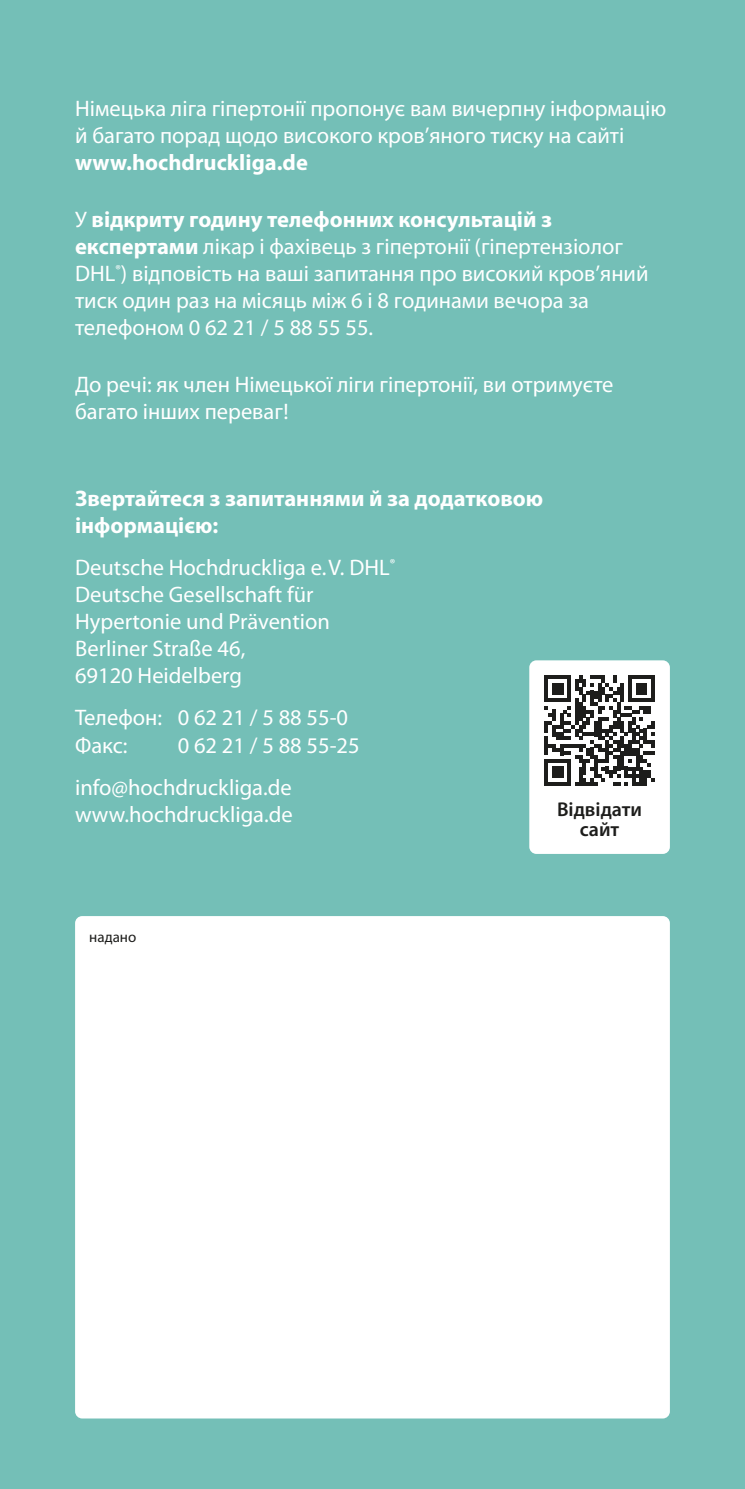
<style>
.page{position:relative;width:745px;height:1489px;background:#fff}
.page>*{position:absolute;margin:0;border:0;box-sizing:border-box;transform-origin:0 0}
.t1{font:22.5px/27px "Myriad Pro";color:#fff}
.t2{font:700 22.5px/27px "Myriad Pro";color:#fff}
.t3{font:600 20px/20px "Myriad Pro";color:#1d1d1b;text-align:center}
.t4{font:15px "Myriad Pro";color:#1d1d1b}
.s1{font-weight:700}
</style>
<div class="page">
<div style="left:0;top:0;width:744px;height:1488px;background:#74bfb7"></div>
<div style="left:75px;top:916px;width:594px;height:502px;background:#fff;border-radius:7px"></div>
<div style="left:529px;top:660px;width:140px;height:193px;background:#fff;border-radius:7px"></div>
<svg style="left:544px;top:675px;width:110px;height:110px"></svg>
<p class="t1" style="left:75px;top:95px;width:592px">Німецька ліга гіпертонії пропонує вам вичерпну інформацію й багато порад щодо високого кров’яного тиску на сайті</p>
<p class="t2" style="left:75px;top:148px;width:234px">www.hochdruckliga.de</p>
<p class="t1" style="left:75px;top:206px;width:574px">У <span class="s1">відкриту годину телефонних консультацій з експертами</span> лікар і фахівець з гіпертонії (гіпертензіолог DHL<sup>®</sup>) відповість на ваші запитання про високий кров’яний тиск один раз на місяць між 6 і 8 годинами вечора за телефоном 0 62 21 / 5 88 55 55.</p>
<p class="t1" style="left:75px;top:371px;width:539px">До речі: як член Німецької ліги гіпертонії, ви отримуєте багато інших переваг!</p>
<p class="t2" style="left:75px;top:484px;width:469px">Звертайтеся з запитаннями й за додатковою інформацією:</p>
<p class="t1" style="left:75px;top:554px;width:321px">Deutsche Hochdruckliga e.V. DHL<sup>®<br></sup>Deutsche Gesellschaft für<br>Hypertonie und Prävention<br>Berliner Straße 46,<br>69120 Heidelberg</p>
<p class="t1" style="left:75px;top:704px;width:274px">Телефон: 0 62 21 / 5 88 55-0<br>Факс:</p>
<p class="t1" style="left:75px;top:723px;width:286px;line-height:42px;text-indent:103px">0 62 21 / 5 88 55-25 info@hochdruckliga.de</p>
<p class="t1" style="left:75px;top:800px;width:219px">www.hochdruckliga.de</p>
<p class="t3" style="left:556px;top:798px;width:86px">Відвідати сайт</p>
<p class="t4" style="left:89px;top:927px;width:49px">надано</p>
</div>
